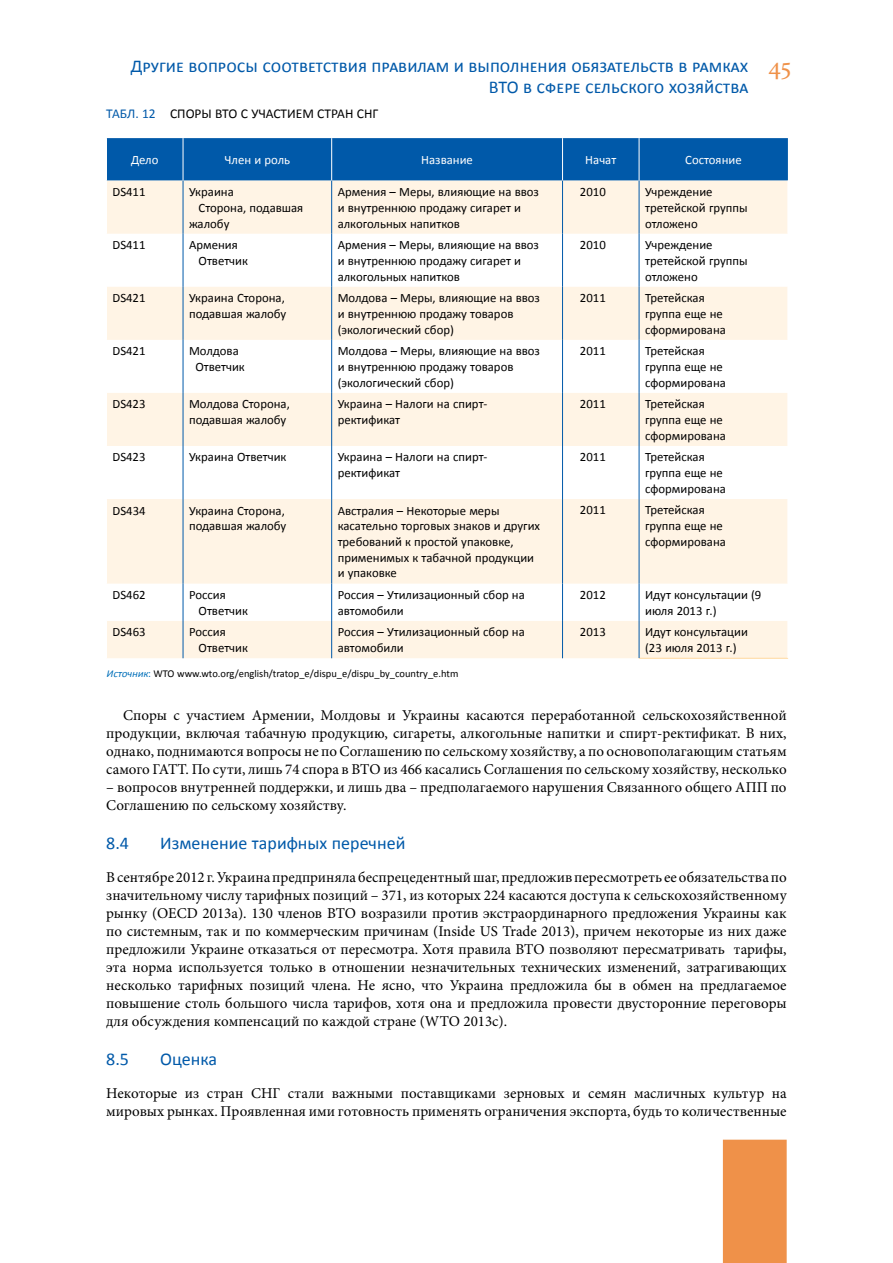
<style>
.page{position:relative;width:893px;height:1263px;background:#fff}
.page>*{position:absolute;margin:0;border:0;box-sizing:border-box;transform-origin:0 0}
.t1{font:18px/21px "Calibri";color:#0059a9}
.t2{font:15px/18px "Minion Pro";color:#000;text-align:justify}
.t3{font:13.5px "Calibri";color:#000}
.t4{font:12.75px/15.8px "Calibri";color:#000}
.t5{font:12.75px "Calibri";color:#fff}
.t6{font:10.5px "Calibri";color:#000}
.s1{font-family:"Minion Pro";font-size:27px;color:#ef9149}
.s2{color:#0059a9}
.s3{font-style:italic;color:#006fb9}
.s4{color:#006fb9}
</style>
<div class="page">
<div style="left:723px;top:1140px;width:64px;height:123px;background:#ef9149;border:2px solid #ef9149"></div>
<div style="left:107px;top:138px;width:681px;height:43px;background:#0059a9"></div>
<svg style="left:107px;top:181px;width:681px;height:477px;fill:#fff4e5"></svg>
<hr style="left:183px;top:138px;width:1px;height:43px;background:#fff">
<hr style="left:331px;top:138px;width:1px;height:43px;background:#fff">
<hr style="left:562px;top:138px;width:1px;height:43px;background:#fff">
<hr style="left:639px;top:138px;width:1px;height:43px;background:#fff">
<hr style="left:639px;top:658px;width:149px;height:1px;background:#ffd89e">
<hr style="left:183px;top:181px;width:1px;height:53px;background:#0059a9">
<hr style="left:331px;top:181px;width:1px;height:53px;background:#0059a9">
<hr style="left:562px;top:181px;width:1px;height:53px;background:#0059a9">
<hr style="left:639px;top:181px;width:1px;height:53px;background:#0059a9">
<hr style="left:183px;top:234px;width:1px;height:53px;background:#0059a9">
<hr style="left:331px;top:234px;width:1px;height:53px;background:#0059a9">
<hr style="left:562px;top:234px;width:1px;height:53px;background:#0059a9">
<hr style="left:639px;top:234px;width:1px;height:53px;background:#0059a9">
<hr style="left:183px;top:287px;width:1px;height:53px;background:#0059a9">
<hr style="left:331px;top:287px;width:1px;height:53px;background:#0059a9">
<hr style="left:562px;top:287px;width:1px;height:53px;background:#0059a9">
<hr style="left:639px;top:287px;width:1px;height:53px;background:#0059a9">
<hr style="left:183px;top:340px;width:1px;height:53px;background:#0059a9">
<hr style="left:331px;top:340px;width:1px;height:53px;background:#0059a9">
<hr style="left:562px;top:340px;width:1px;height:53px;background:#0059a9">
<hr style="left:639px;top:340px;width:1px;height:53px;background:#0059a9">
<hr style="left:183px;top:393px;width:1px;height:53px;background:#0059a9">
<hr style="left:331px;top:393px;width:1px;height:53px;background:#0059a9">
<hr style="left:562px;top:393px;width:1px;height:53px;background:#0059a9">
<hr style="left:639px;top:393px;width:1px;height:53px;background:#0059a9">
<hr style="left:183px;top:446px;width:1px;height:53px;background:#0059a9">
<hr style="left:331px;top:446px;width:1px;height:53px;background:#0059a9">
<hr style="left:562px;top:446px;width:1px;height:53px;background:#0059a9">
<hr style="left:639px;top:446px;width:1px;height:53px;background:#0059a9">
<hr style="left:183px;top:499px;width:1px;height:85px;background:#0059a9">
<hr style="left:331px;top:499px;width:1px;height:85px;background:#0059a9">
<hr style="left:562px;top:499px;width:1px;height:85px;background:#0059a9">
<hr style="left:639px;top:499px;width:1px;height:85px;background:#0059a9">
<hr style="left:183px;top:584px;width:1px;height:37px;background:#0059a9">
<hr style="left:331px;top:584px;width:1px;height:37px;background:#0059a9">
<hr style="left:562px;top:584px;width:1px;height:37px;background:#0059a9">
<hr style="left:639px;top:584px;width:1px;height:37px;background:#0059a9">
<hr style="left:183px;top:621px;width:1px;height:37px;background:#0059a9">
<hr style="left:331px;top:621px;width:1px;height:37px;background:#0059a9">
<hr style="left:562px;top:621px;width:1px;height:37px;background:#0059a9">
<hr style="left:639px;top:621px;width:1px;height:37px;background:#0059a9">
<p class="t1" style="left:489px;top:55px;width:305px;text-indent:-358px">Другие вопросы соответствия правилам и выполнения обязательств в рамках <span class="s1">45<br></span>ВТО в сфере сельского хозяйства</p>
<p class="t3" style="left:106px;top:105px;width:117px"><span class="s2">Табл. 12</span> Споры ВТО</p>
<p class="t3" style="left:241px;top:105px;width:124px">с участием стран СНГ</p>
<p class="t5" style="left:131px;top:152px;width:29px">Дело</p>
<p class="t5" style="left:225px;top:152px;width:67px">Член и роль</p>
<p class="t5" style="left:421px;top:152px;width:53px">Название</p>
<p class="t5" style="left:585px;top:152px;width:33px">Начат</p>
<p class="t5" style="left:685px;top:152px;width:58px">Состояние</p>
<p class="t4" style="left:112px;top:183px;width:35px">DS411</p>
<p class="t4" style="left:189px;top:183px;width:46px">Украина</p>
<p class="t4" style="left:199px;top:199px;width:106px">Сторона, подавшая</p>
<p class="t4" style="left:189px;top:215px;width:42px">жалобу</p>
<p class="t4" style="left:338px;top:183px;width:203px">Армения – Меры, влияющие на ввоз и внутреннюю продажу сигарет и алкогольных напитков</p>
<p class="t4" style="left:580px;top:183px;width:27px">2010</p>
<p class="t4" style="left:645px;top:183px;width:104px">Учреждение третейской группы отложено</p>
<p class="t4" style="left:112px;top:237px;width:35px">DS411</p>
<p class="t4" style="left:199px;top:237px;width:51px;text-indent:-10px">Армения<br>Ответчик</p>
<p class="t4" style="left:338px;top:237px;width:203px">Армения – Меры, влияющие на ввоз и внутреннюю продажу сигарет и алкогольных напитков</p>
<p class="t4" style="left:580px;top:236px;width:27px">2010</p>
<p class="t4" style="left:645px;top:236px;width:104px">Учреждение третейской группы отложено</p>
<p class="t4" style="left:112px;top:290px;width:35px">DS421</p>
<p class="t4" style="left:189px;top:290px;width:99px">Украина Сторона, подавшая жалобу</p>
<p class="t4" style="left:338px;top:290px;width:204px">Молдова – Меры, влияющие на ввоз и внутреннюю продажу товаров (экологический сбор)</p>
<p class="t4" style="left:580px;top:290px;width:27px">2011</p>
<p class="t4" style="left:645px;top:290px;width:82px">Третейская группа еще не сформирована</p>
<p class="t4" style="left:112px;top:343px;width:35px">DS421</p>
<p class="t4" style="left:189px;top:343px;width:57px;text-align:center">М олдова<br>Ответчик</p>
<p class="t4" style="left:338px;top:343px;width:204px">Молдова – Меры, влияющие на ввоз и внутреннюю продажу товаров (экологический сбор)</p>
<p class="t4" style="left:580px;top:343px;width:27px">2011</p>
<p class="t4" style="left:645px;top:343px;width:82px">Третейская группа еще не сформирована</p>
<p class="t4" style="left:112px;top:396px;width:35px">DS423</p>
<p class="t4" style="left:189px;top:396px;width:102px">М олдова Сторона, подавшая жалобу</p>
<p class="t4" style="left:338px;top:396px;width:151px">Украина – Налоги на спирт&shy;ректификат</p>
<p class="t4" style="left:580px;top:396px;width:27px">2011</p>
<p class="t4" style="left:645px;top:396px;width:82px">Третейская группа еще не сформирована</p>
<p class="t4" style="left:112px;top:449px;width:35px">DS423</p>
<p class="t4" style="left:189px;top:449px;width:99px">Украина Ответчик</p>
<p class="t4" style="left:338px;top:449px;width:151px">Украина – Налоги на спирт&shy;ректификат</p>
<p class="t4" style="left:580px;top:449px;width:27px">2011</p>
<p class="t4" style="left:645px;top:449px;width:82px">Третейская группа еще не сформирована</p>
<p class="t4" style="left:113px;top:502px;width:35px">DS434</p>
<p class="t4" style="left:189px;top:502px;width:99px">Украина Сторона, подавшая жалобу</p>
<p class="t4" style="left:338px;top:502px;width:204px">Австралия – Н екоторые меры касательно торговых знаков и других требований к простой упаковке, применимых к табачной продукции и упаковке</p>
<p class="t4" style="left:580px;top:502px;width:27px">2011</p>
<p class="t4" style="left:645px;top:502px;width:82px">Третейская группа еще не сформирована</p>
<p class="t4" style="left:113px;top:586px;width:35px">DS462</p>
<p class="t4" style="left:199px;top:586px;width:51px;text-indent:-10px">Россия<br>Ответчик</p>
<p class="t4" style="left:338px;top:586px;width:189px">Россия – Утилизационный сбор на автомобили</p>
<p class="t4" style="left:580px;top:586px;width:27px">2012</p>
<p class="t4" style="left:645px;top:586px;width:118px">Идут консультации (9 июля 2013 г.)</p>
<p class="t4" style="left:113px;top:624px;width:35px">DS463</p>
<p class="t4" style="left:199px;top:624px;width:51px;text-indent:-10px">Россия<br>Ответчик</p>
<p class="t4" style="left:338px;top:624px;width:189px">Россия – Утилизационный сбор на автомобили</p>
<p class="t4" style="left:580px;top:624px;width:27px">2013</p>
<p class="t4" style="left:645px;top:624px;width:104px">Идут консультации (23 июля 2013 г.)</p>
<p class="t6" style="left:106px;top:667px;width:354px"><span class="s3">Источник</span><span class="s4">:</span> WTO www.wto.org/english/tratop_e/dispu_e/dispu_by_country_e.htm</p>
<p class="t2" style="left:106px;top:706px;width:682px;text-indent:17px">Споры с участием Армении, Молдовы и Украины касаются переработанной сельскохозяйственной продукции, включая табачную продукцию, сигареты, алкогольные напитки и спирт-ректификат. В них, однако, поднимаются вопросы не по Соглашению по сельскому хозяйству, а по основополагающим статьям самого ГАТТ. По сути, лишь 74 спора в ВТО из 466 касались Соглашения по сельскому хозяйству, несколько</p>
<p class="t2" style="left:106px;top:778px;width:682px">– вопросов внутренней поддержки, и лишь два – предполагаемого нарушения Связанного общего АПП по<br>Соглашению по сельскому хозяйству.</p>
<p class="t1" style="left:106px;top:832px;width:301px">8.4 Изменение тарифных перечней</p>
<p class="t2" style="left:106px;top:868px;width:682px">В сентябре 2012 г. Украина предприняла беспрецедентный шаг, предложив пересмотреть ее обязательства по значительному числу тарифных позиций – 371, из которых 224 касаются доступа к сельскохозяйственному рынку (OECD 2013a). 130 членов ВТО возразили против экстраординарного предложения Украины как по системным, так и по коммерческим причинам (Inside US Trade 2013), причем некоторые из них даже предложили Украине отказаться от пересмотра. Хотя правила ВТО позволяют пересматривать тарифы, эта норма используется только в отношении незначительных технических изменений, затрагивающих несколько тарифных позиций члена. Не ясно, что Украина предложила бы в обмен на предлагаемое повышение столь большого числа тарифов, хотя она и предложила провести двусторонние переговоры для обсуждения компенсаций по каждой стране (WTO 2013c).</p>
<p class="t1" style="left:106px;top:1048px;width:112px">8.5 Оценка</p>
<p class="t2" style="left:106px;top:1084px;width:682px">Некоторые из стран СНГ стали важными поставщиками зерновых и семян масличных культур на мировых рынках. Проявленная ими готовность применять ограничения экспорта, будь то количественные</p>
</div>
